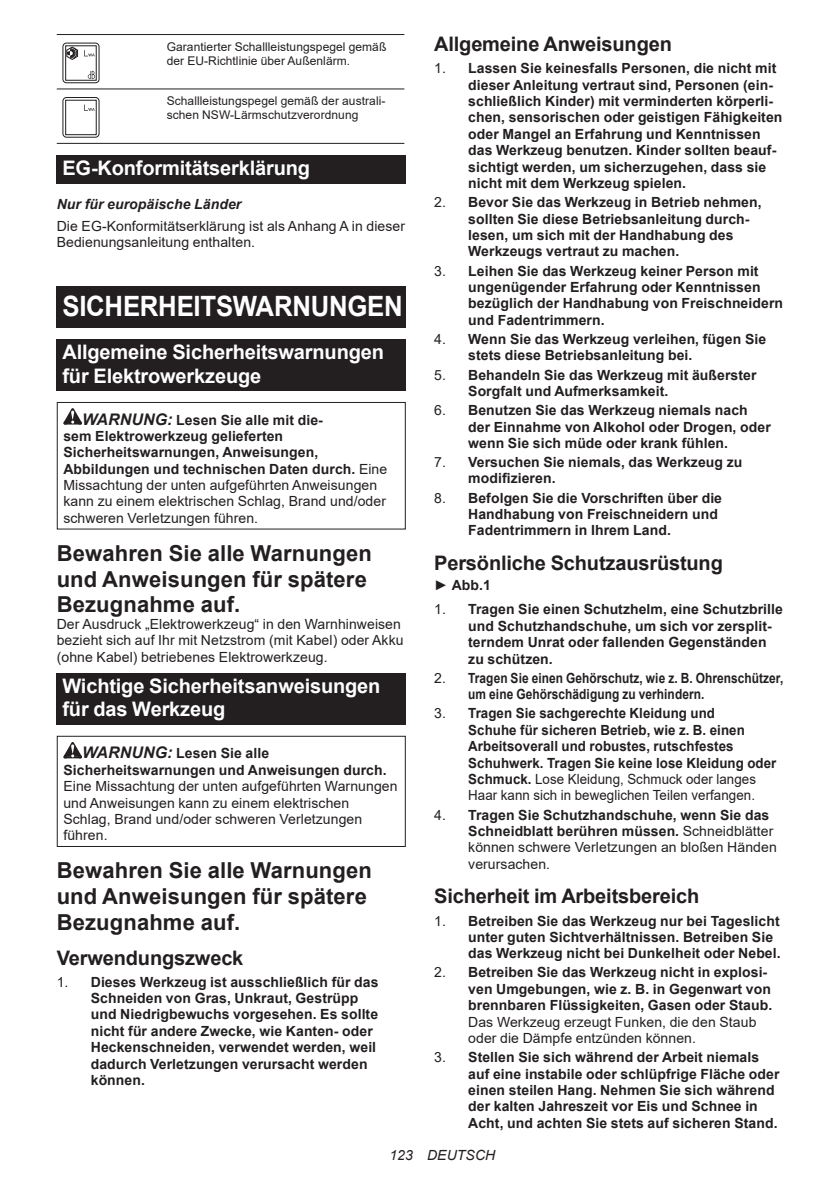
<style>
.page{position:relative;width:840px;height:1191px;background:#fff}
.page>*{position:absolute;margin:0;border:0;box-sizing:border-box;transform-origin:0 0}
.t1{font:700 28px "Arial";letter-spacing:-.01em;color:#fff;scale:.92 1}
.t2{font:700 22px/25.8px "Arial";letter-spacing:.005em;color:#231f20}
.t3{font:700 20px/23.4px "Arial";letter-spacing:-.01em;color:#fff}
.t4{font:700 20px "Arial";letter-spacing:-.01em;color:#231f20}
.t5{font:700 14px/16.4px "Arial";letter-spacing:.005em;color:#231f20}
.t6{font:14px/16.4px "Arial";letter-spacing:.005em;color:#231f20}
.t7{font:700 14px/16.4px "Arial";letter-spacing:.005em;color:#231f20;scale:.95 1}
.t8{font:700 14px/16.4px "Arial";letter-spacing:.005em;color:#231f20;scale:.85 1}
.t9{font:italic 700 14px "Arial";letter-spacing:.005em;color:#231f20}
.t10{font:italic 14px "Arial";letter-spacing:.005em;color:#231f20}
.t11{font:12px/14px "Arial";letter-spacing:.005em;color:#231f20}
.s1{font-style:italic;font-size:16px}
.s2{font-weight:400}
.s3{font-weight:700}
</style>
<div class="page">
<hr style="left:57px;top:34px;width:104px;height:1px;background:#231f20">
<hr style="left:161px;top:34px;width:243px;height:1px;background:#231f20">
<hr style="left:57px;top:88px;width:104px;height:1px;background:#231f20">
<hr style="left:161px;top:88px;width:243px;height:1px;background:#231f20">
<hr style="left:57px;top:143px;width:104px;height:1px;background:#231f20">
<hr style="left:161px;top:143px;width:243px;height:1px;background:#231f20">
<svg style="left:84px;top:50px;width:10px;height:6px"></svg>
<div style="left:65px;top:45px;width:31px;height:36px;border:1px solid #231f20"></div>
<svg style="left:88px;top:71px;width:7px;height:8px"></svg>
<svg style="left:66px;top:47px;width:12px;height:13px"></svg>
<div style="left:62px;top:43px;width:37px;height:40px;border:1px solid #231f20;border-radius:4px"></div>
<svg style="left:84px;top:105px;width:10px;height:6px"></svg>
<div style="left:65px;top:100px;width:31px;height:35px;border:1px solid #231f20"></div>
<div style="left:62px;top:97px;width:37px;height:41px;border:1px solid #231f20;border-radius:4px"></div>
<div style="left:57px;top:155px;width:348px;height:29px;background:#231f20"></div>
<div style="left:57px;top:287px;width:348px;height:41px;background:#231f20"></div>
<div style="left:57px;top:339px;width:348px;height:52px;background:#231f20"></div>
<svg style="left:63px;top:408px;width:19px;height:16px"></svg>
<div style="left:57px;top:402px;width:348px;height:127px;border:1px solid #231f20"></div>
<div style="left:57px;top:673px;width:348px;height:52px;background:#231f20"></div>
<svg style="left:63px;top:742px;width:19px;height:16px"></svg>
<div style="left:57px;top:736px;width:348px;height:111px;border:1px solid #231f20"></div>
<p class="t11" style="left:167px;top:39px;width:221px">Garantierter Schallleistungspegel gemäß der EU-Richtlinie über Außenlärm.</p>
<p class="t11" style="left:167px;top:94px;width:220px">Schallleistungspegel gemäß der australi&shy;schen NSW-Lärmschutzverordnung</p>
<h3 class="t3" style="left:62px;top:157px;width:249px">EG-Konformitätserklärung</h3>
<p class="t9" style="left:57px;top:194px;width:186px">Nur für europäische Länder</p>
<p class="t6" style="left:57px;top:217px;width:349px">Die EG-Konformitätserklärung ist als Anhang A in dieser<br>Bedienungsanleitung enthalten.</p>
<h1 class="t1" style="left:62px;top:287px;width:371px">SICHERHEITSWARNUNGEN</h1>
<h3 class="t3" style="left:62px;top:341px;width:323px">Allgemeine Sicherheitswarnungen für Elektrowerkzeuge</h3>
<p class="t5" style="left:63px;top:411px;width:325px;text-indent:19px"><span class="s1">WARNUNG:</span> Lesen Sie alle mit die-<br>sem Elektrowerkzeug gelieferten Sicherheitswarnungen, Anweisungen, Abbildungen und technischen Daten durch. <span class="s2">Eine Missachtung der unten aufgeführten Anweisungen kann zu einem elektrischen Schlag, Brand und/oder schweren Verletzungen führen.</span></p>
<h2 class="t2" style="left:57px;top:540px;width:316px">Bewahren Sie alle Warnungen und Anweisungen für spätere<br>Bezugnahme auf.</h2>
<p class="t6" style="left:57px;top:615px;width:348px">Der Ausdruck „Elektrowerkzeug“ in den Warnhinweisen bezieht sich auf Ihr mit Netzstrom (mit Kabel) oder Akku (ohne Kabel) betriebenes Elektrowerkzeug.</p>
<h3 class="t3" style="left:62px;top:674px;width:319px">Wichtige Sicherheitsanweisungen für das Werkzeug</h3>
<p class="t5" style="left:63px;top:745px;width:324px;text-indent:19px"><span class="s1">WARNUNG:</span> Lesen Sie alle<br>Sicherheitswarnungen und Anweisungen durch.</p>
<p class="t6" style="left:63px;top:778px;width:335px">Eine Missachtung der unten aufgeführten Warnungen und Anweisungen kann zu einem elektrischen Schlag, Brand und/oder schweren Verletzungen führen.</p>
<h2 class="t2" style="left:57px;top:858px;width:316px">Bewahren Sie alle Warnungen und Anweisungen für spätere<br>Bezugnahme auf.</h2>
<h3 class="t4" style="left:57px;top:943px;width:188px">Verwendungszweck</h3>
<p class="t5" style="left:91px;top:973px;width:289px;text-indent:-34px"><span class="s2">1.</span> Dieses Werkzeug ist ausschließlich für das Schneiden von Gras, Unkraut, Gestrüpp und Niedrigbewuchs vorgesehen. Es sollte nicht für andere Zwecke, wie Kanten- oder Heckenschneiden, verwendet werden, weil dadurch Verletzungen verursacht werden können.</p>
<h3 class="t4" style="left:434px;top:30px;width:239px">Allgemeine Anweisungen</h3>
<p class="t5" style="left:468px;top:60px;width:315px;text-indent:-34px"><span class="s2">1.</span> Lassen Sie keinesfalls Personen, die nicht mit dieser Anleitung vertraut sind, Personen (ein&shy;schließlich Kinder) mit verminderten körperli&shy;chen, sensorischen oder geistigen Fähigkeiten oder Mangel an Erfahrung und Kenntnissen das Werkzeug benutzen. Kinder sollten beauf&shy;sichtigt werden, um sicherzugehen, dass sie nicht mit dem Werkzeug spielen.</p>
<p class="t5" style="left:468px;top:194px;width:295px;text-indent:-34px"><span class="s2">2.</span> Bevor Sie das Werkzeug in Betrieb nehmen, sollten Sie diese Betriebsanleitung durch&shy;lesen, um sich mit der Handhabung des Werkzeugs vertraut zu machen.</p>
<p class="t5" style="left:468px;top:262px;width:316px;text-indent:-34px"><span class="s2">3.</span> Leihen Sie das Werkzeug keiner Person mit ungenügender Erfahrung oder Kenntnissen bezüglich der Handhabung von Freischneidern und Fadentrimmern.</p>
<p class="t5" style="left:468px;top:331px;width:299px;text-indent:-34px"><span class="s2">4.</span> Wenn Sie das Werkzeug verleihen, fügen Sie stets diese Betriebsanleitung bei.</p>
<p class="t5" style="left:468px;top:366px;width:289px;text-indent:-34px"><span class="s2">5.</span> Behandeln Sie das Werkzeug mit äußerster<br>Sorgfalt und Aufmerksamkeit.</p>
<p class="t5" style="left:468px;top:402px;width:304px;text-indent:-34px"><span class="s2">6.</span> Benutzen Sie das Werkzeug niemals nach der Einnahme von Alkohol oder Drogen, oder wenn Sie sich müde oder krank fühlen.</p>
<p class="t5" style="left:468px;top:454px;width:275px;text-indent:-34px"><span class="s2">7.</span> Versuchen Sie niemals, das Werkzeug zu modifizieren.</p>
<p class="t5" style="left:468px;top:490px;width:255px;text-indent:-34px"><span class="s2">8.</span> Befolgen Sie die Vorschriften über die<br>Handhabung von Freischneidern und<br>Fadentrimmern in Ihrem Land.</p>
<h3 class="t4" style="left:434px;top:549px;width:290px">Persönliche Schutzausrüstung</h3>
<p class="t5" style="left:434px;top:576px;width:58px"><span class="s2">►</span> Abb.1</p>
<p class="t5" style="left:468px;top:601px;width:316px;text-indent:-34px"><span class="s2">1.</span> Tragen Sie einen Schutzhelm, eine Schutzbrille und Schutzhandschuhe, um sich vor zersplit&shy;terndem Unrat oder fallenden Gegenständen zu schützen.</p>
<p class="t8" style="left:468px;top:670px;width:372px;text-indent:-34px"><span class="s2">2.</span> Tragen Sie einen Gehörschutz, wie z. B. Ohrenschützer, um eine Gehörschädigung zu verhindern.</p>
<p class="t7" style="left:468px;top:705px;width:326px;text-indent:-34px"><span class="s2">3.</span> Tragen Sie sachgerechte Kleidung und<br>Schuhe für sicheren Betrieb, wie z. B. einen Arbeitsoverall und robustes, rutschfestes Schuhwerk. Tragen Sie keine lose Kleidung oder Schmuck. <span class="s2">Lose Kleidung, Schmuck oder langes Haar kann sich in beweglichen Teilen verfangen.</span></p>
<p class="t6" style="left:468px;top:806px;width:310px;text-indent:-34px">4. <span class="s3">Tragen Sie Schutzhandschuhe, wenn Sie das Schneidblatt berühren müssen.</span> Schneidblätter können schwere Verletzungen an bloßen Händen verursachen.</p>
<h3 class="t4" style="left:434px;top:882px;width:266px">Sicherheit im Arbeitsbereich</h3>
<p class="t5" style="left:468px;top:912px;width:314px;text-indent:-34px"><span class="s2">1.</span> Betreiben Sie das Werkzeug nur bei Tageslicht unter guten Sichtverhältnissen. Betreiben Sie das Werkzeug nicht bei Dunkelheit oder Nebel.</p>
<p class="t5" style="left:468px;top:964px;width:305px;text-indent:-34px"><span class="s2">2.</span> Betreiben Sie das Werkzeug nicht in explosi&shy;ven Umgebungen, wie z. B. in Gegenwart von brennbaren Flüssigkeiten, Gasen oder Staub.</p>
<p class="t6" style="left:468px;top:1013px;width:289px">Das Werkzeug erzeugt Funken, die den Staub oder die Dämpfe entzünden können.</p>
<p class="t5" style="left:468px;top:1049px;width:312px;text-indent:-34px"><span class="s2">3.</span> Stellen Sie sich während der Arbeit niemals auf eine instabile oder schlüpfrige Fläche oder einen steilen Hang. Nehmen Sie sich während der kalten Jahreszeit vor Eis und Schnee in Acht, und achten Sie stets auf sicheren Stand.</p>
<p class="t10" style="left:389px;top:1146px;width:107px">123 DEUTSCH</p>
</div>
